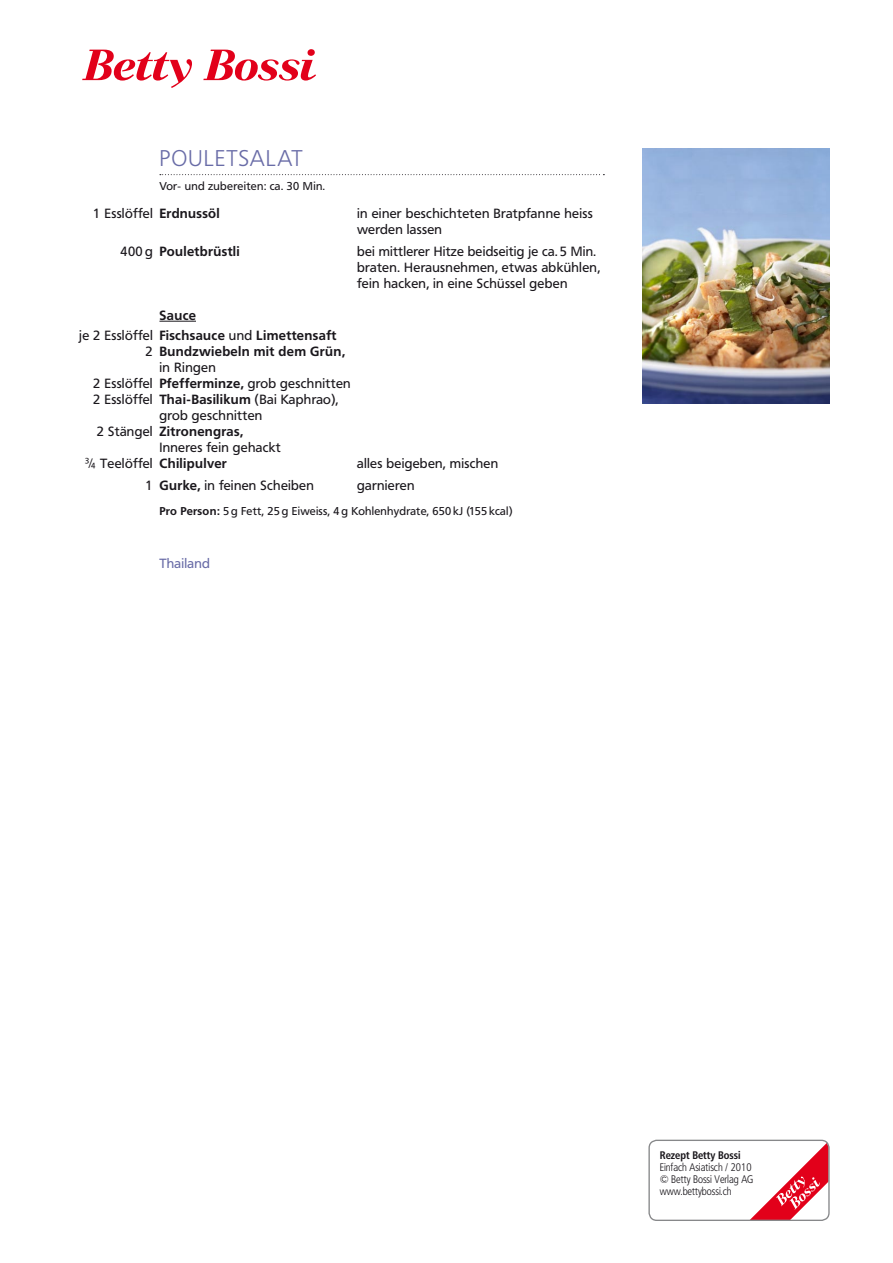
<style>
.page{position:relative;width:893px;height:1263px;background:#fff}
.page>*{position:absolute;margin:0;border:0;box-sizing:border-box;transform-origin:0 0}
.t1{font:300 22.5px "Frutiger B Bn";letter-spacing:.05em;color:#696ca7}
.t2{font:13.2px/15.9px "Frutiger B Bn";letter-spacing:.025em;color:#1a171c}
.t3{font:700 13.2px/20.2px "Frutiger B Bn";letter-spacing:.025em;color:#1a171c}
.t4{font:13.2px "Frutiger B Bn";letter-spacing:.025em;color:#696ca7}
.t5{font:11.25px "Frutiger B Bn";letter-spacing:.025em;color:#1a171c}
.t6{font:10.8px/12px "Frutiger B Bn Con Light";color:#1a171c}
.t7{font:10.8px "Frutiger B Bn Con Bold";color:#1a171c}
.s1{font-weight:700}
.s2{font-weight:400}
</style>
<div class="page">
<svg style="left:82px;top:50px;width:110px;height:38px"></svg>
<svg style="left:203px;top:49px;width:113px;height:32px"></svg>
<svg style="left:751px;top:1140px;width:77px;height:79px"></svg>
<div style="left:648px;top:1140px;width:182px;height:81px;border:1px solid #87888a;border-radius:8px"></div>
<svg style="left:160px;top:174px;width:444px;height:1px"></svg>
<hr style="left:159px;top:321px;width:37px;height:1px;background:#1a171c">
<img style="left:642px;top:149px;width:187px;height:255px">
<h1 class="t1" style="left:159px;top:145px;width:145px">POULETSALAT</h1>
<p class="t5" style="left:159px;top:179px;width:167px">Vor- und zubereiten: ca. 30 Min.</p>
<p class="t2" style="left:93px;top:205px;width:128px">1 Esslöffel <span class="s1">Erdnussöl</span></p>
<p class="t2" style="left:357px;top:205px;width:237px">in einer beschichteten Bratpfanne heiss werden lassen</p>
<p class="t3" style="left:121px;top:241px;width:121px"><span class="s2">400 g</span> Pouletbrüstli</p>
<p class="t2" style="left:357px;top:244px;width:244px">bei mittlerer Hitze beidseitig je ca. 5 Min. braten. Herausnehmen, etwas abkühlen, fein hacken, in eine Schüssel geben</p>
<p class="t3" style="left:79px;top:305px;width:259px;text-indent:80px">Sauce<br><span class="s2">je 2 Esslöffel</span> Fischsauce <span class="s2">und</span> Limettensaft</p>
<p class="t3" style="left:146px;top:341px;width:201px"><span class="s2">2</span> Bundzwiebeln mit dem Grün,</p>
<p class="t2" style="left:159px;top:359px;width:58px">in Ringen</p>
<p class="t2" style="left:93px;top:375px;width:259px">2 Esslöffel <span class="s1">Pfefferminze,</span> grob geschnitten</p>
<p class="t2" style="left:93px;top:391px;width:247px">2 Esslöffel <span class="s1">Thai-Basilikum</span> (Bai Kaphrao),</p>
<p class="t2" style="left:159px;top:407px;width:104px">grob geschnitten</p>
<p class="t3" style="left:97px;top:421px;width:148px"><span class="s2">2 Stängel</span> Zitronengras,</p>
<p class="t2" style="left:159px;top:439px;width:123px">Inneres fein gehackt</p>
<p class="t3" style="left:84px;top:453px;width:144px"><span class="s2">£ Teelöffel</span> Chilipulver</p>
<p class="t2" style="left:357px;top:455px;width:143px">alles beigeben, mischen</p>
<p class="t2" style="left:146px;top:477px;width:170px">1 <span class="s1">Gurke,</span> in feinen Scheiben</p>
<p class="t2" style="left:357px;top:477px;width:59px">garnieren</p>
<p class="t5" style="left:159px;top:505px;width:354px"><span class="s1">Pro Person:</span> 5 g Fett, 25 g Eiweiss, 4 g Kohlenhydrate, 650 kJ (155 kcal)</p>
<p class="t4" style="left:159px;top:556px;width:52px">Thailand</p>
<p class="t7" style="left:660px;top:1148px;width:82px">Rezept Betty Bossi</p>
<p class="t6" style="left:660px;top:1161px;width:95px">Einfach Asiatisch / 2010 © Betty Bossi Verlag AG www.bettybossi.ch</p>
</div>
